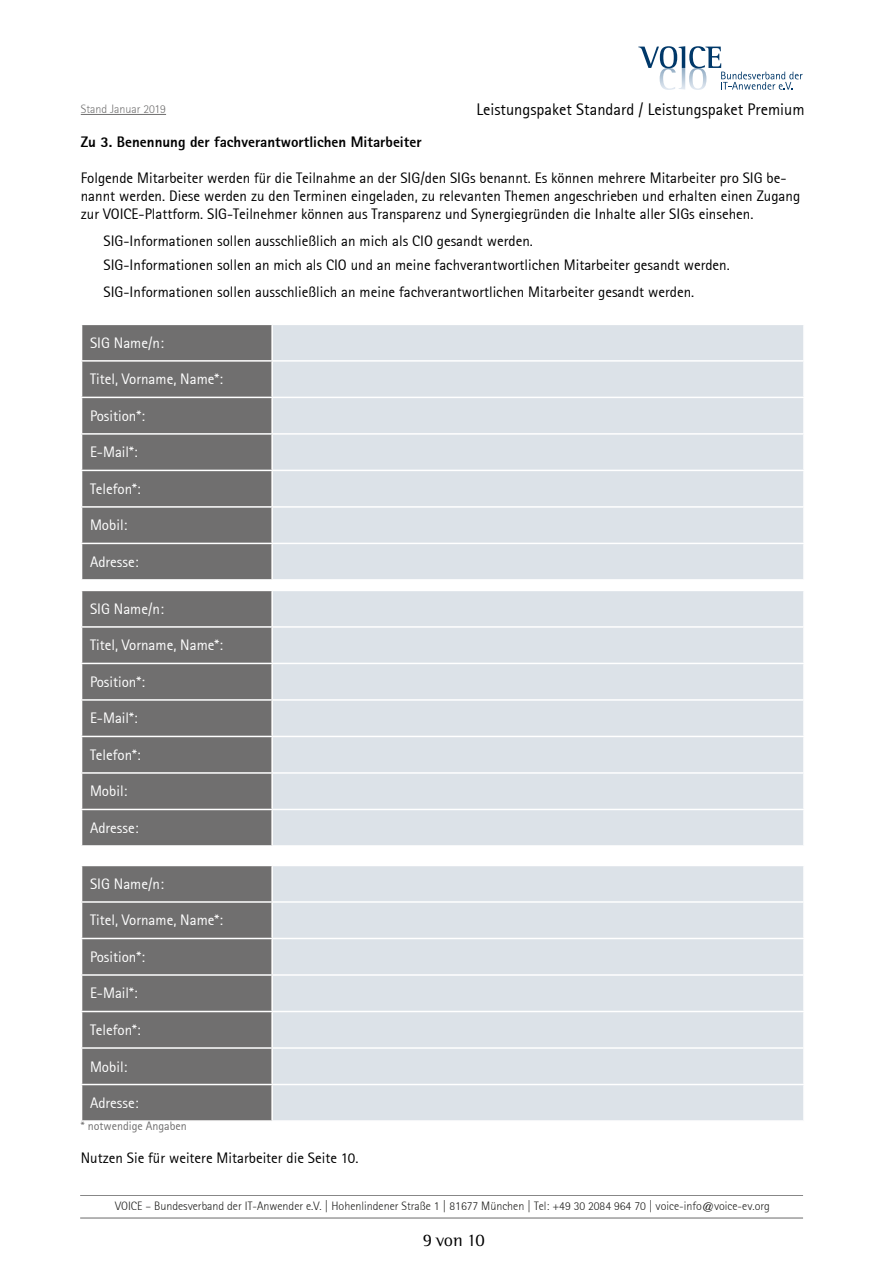
<style>
.page{position:relative;width:893px;height:1263px;background:#fff}
.page>*{position:absolute;margin:0;border:0;box-sizing:border-box;transform-origin:0 0}
.t1{font:18px "Rotis Semi Serif Std";color:#000}
.t2{font:16.5px "Rotis Sans Serif";color:#000}
.t3{font:15px/18px "Rotis Sans Serif";color:#000}
.t4{font:15px "Rotis Sans Serif";color:#fff}
.t5{font:800 15px "Rotis Sans Serif";color:#000}
.t6{font:300 12px "Rotis Sans Serif";color:#1d1d1b}
.t7{font:12px "Rotis Sans Serif";color:#706f6f}
.t8{font:300 12px "Rotis Sans Serif";color:#706f6f}
</style>
<div class="page">
<svg style="left:638px;top:46px;width:165px;height:44px"></svg>
<hr style="left:80px;top:1195px;width:723px;height:1px;background:#000">
<hr style="left:80px;top:1218px;width:723px;height:1px;background:#000">
<hr style="left:81px;top:114px;width:85px;height:1px;background:#706f6f">
<div style="left:82px;top:325px;width:189px;height:254px;background:#706f6f"></div>
<div style="left:273px;top:325px;width:530px;height:254px;background:#dce2e8"></div>
<hr style="left:81px;top:360px;width:191px;height:2px;background:#fff">
<hr style="left:272px;top:360px;width:533px;height:2px;background:#fff">
<hr style="left:81px;top:397px;width:191px;height:1px;background:#fff">
<hr style="left:272px;top:397px;width:533px;height:1px;background:#fff">
<hr style="left:81px;top:433px;width:191px;height:2px;background:#fff">
<hr style="left:272px;top:433px;width:533px;height:2px;background:#fff">
<hr style="left:81px;top:470px;width:191px;height:1px;background:#fff">
<hr style="left:272px;top:470px;width:533px;height:1px;background:#fff">
<hr style="left:81px;top:506px;width:191px;height:2px;background:#fff">
<hr style="left:272px;top:506px;width:533px;height:2px;background:#fff">
<hr style="left:81px;top:543px;width:191px;height:1px;background:#fff">
<hr style="left:272px;top:543px;width:533px;height:1px;background:#fff">
<div style="left:82px;top:591px;width:189px;height:254px;background:#706f6f"></div>
<div style="left:273px;top:591px;width:530px;height:254px;background:#dce2e8"></div>
<hr style="left:81px;top:626px;width:191px;height:2px;background:#fff">
<hr style="left:272px;top:626px;width:533px;height:2px;background:#fff">
<hr style="left:81px;top:663px;width:191px;height:1px;background:#fff">
<hr style="left:272px;top:663px;width:533px;height:1px;background:#fff">
<hr style="left:81px;top:699px;width:191px;height:2px;background:#fff">
<hr style="left:272px;top:699px;width:533px;height:2px;background:#fff">
<hr style="left:81px;top:736px;width:191px;height:1px;background:#fff">
<hr style="left:272px;top:736px;width:533px;height:1px;background:#fff">
<hr style="left:81px;top:772px;width:191px;height:2px;background:#fff">
<hr style="left:272px;top:772px;width:533px;height:2px;background:#fff">
<hr style="left:81px;top:809px;width:191px;height:1px;background:#fff">
<hr style="left:272px;top:809px;width:533px;height:1px;background:#fff">
<div style="left:82px;top:866px;width:189px;height:254px;background:#706f6f"></div>
<div style="left:273px;top:866px;width:530px;height:254px;background:#dce2e8"></div>
<hr style="left:81px;top:901px;width:191px;height:2px;background:#fff">
<hr style="left:272px;top:901px;width:533px;height:2px;background:#fff">
<hr style="left:81px;top:938px;width:191px;height:1px;background:#fff">
<hr style="left:272px;top:938px;width:533px;height:1px;background:#fff">
<hr style="left:81px;top:974px;width:191px;height:2px;background:#fff">
<hr style="left:272px;top:974px;width:533px;height:2px;background:#fff">
<hr style="left:81px;top:1011px;width:191px;height:1px;background:#fff">
<hr style="left:272px;top:1011px;width:533px;height:1px;background:#fff">
<hr style="left:81px;top:1047px;width:191px;height:2px;background:#fff">
<hr style="left:272px;top:1047px;width:533px;height:2px;background:#fff">
<hr style="left:81px;top:1084px;width:191px;height:1px;background:#fff">
<hr style="left:272px;top:1084px;width:533px;height:1px;background:#fff">
<p class="t8" style="left:81px;top:102px;width:87px">Stand Januar 2019</p>
<p class="t2" style="left:476px;top:99px;width:330px">Leistungspaket Standard / Leistungspaket Premium</p>
<p class="t5" style="left:81px;top:132px;width:342px">Zu 3. Benennung der fachverantwortlichen Mitarbeiter</p>
<p class="t3" style="left:81px;top:168px;width:721px">Folgende Mitarbeiter werden für die Teilnahme an der SIG/den SIGs benannt. Es können mehrere Mitarbeiter pro SIG be&shy;nannt werden. Diese werden zu den Terminen eingeladen, zu relevanten Themen angeschrieben und erhalten einen Zugang zur VOICE-Plattform. SIG-Teilnehmer können aus Transparenz und Synergiegründen die Inhalte aller SIGs einsehen.</p>
<p class="t3" style="left:104px;top:228px;width:628px;line-height:24px">SIG-Informationen sollen ausschließlich an mich als CIO gesandt werden.<br>SIG-Informationen sollen an mich als CIO und an meine fachverantwortlichen Mitarbeiter gesandt werden.</p>
<p class="t3" style="left:104px;top:282px;width:592px">SIG-Informationen sollen ausschließlich an meine fachverantwortlichen Mitarbeiter gesandt werden.</p>
<p class="t4" style="left:90px;top:334px;width:75px">SIG Name/n:</p>
<p class="t4" style="left:90px;top:370px;width:135px">Titel, Vorname, Name*:</p>
<p class="t4" style="left:90px;top:407px;width:56px">Position*:</p>
<p class="t4" style="left:90px;top:443px;width:49px">E-Mail*:</p>
<p class="t4" style="left:90px;top:480px;width:52px">Telefon*:</p>
<p class="t4" style="left:90px;top:516px;width:39px">Mobil:</p>
<p class="t4" style="left:90px;top:553px;width:50px">Adresse:</p>
<p class="t4" style="left:90px;top:600px;width:75px">SIG Name/n:</p>
<p class="t4" style="left:90px;top:636px;width:135px">Titel, Vorname, Name*:</p>
<p class="t4" style="left:90px;top:673px;width:56px">Position*:</p>
<p class="t4" style="left:90px;top:709px;width:49px">E-Mail*:</p>
<p class="t4" style="left:90px;top:746px;width:52px">Telefon*:</p>
<p class="t4" style="left:90px;top:782px;width:39px">Mobil:</p>
<p class="t4" style="left:90px;top:819px;width:50px">Adresse:</p>
<p class="t4" style="left:90px;top:875px;width:75px">SIG Name/n:</p>
<p class="t4" style="left:90px;top:911px;width:135px">Titel, Vorname, Name*:</p>
<p class="t4" style="left:90px;top:948px;width:56px">Position*:</p>
<p class="t4" style="left:90px;top:984px;width:49px">E-Mail*:</p>
<p class="t4" style="left:90px;top:1021px;width:52px">Telefon*:</p>
<p class="t4" style="left:90px;top:1057px;width:39px">Mobil:</p>
<p class="t4" style="left:90px;top:1094px;width:50px">Adresse:</p>
<p class="t7" style="left:81px;top:1119px;width:108px">* notwendige Angaben</p>
<p class="t3" style="left:81px;top:1148px;width:279px">Nutzen Sie für weitere Mitarbeiter die Seite 10.</p>
<p class="t6" style="left:115px;top:1199px;width:656px">VOICE – Bundesverband der IT-Anwender e.V. | Hohenlindener Straße 1 | 81677 München | Tel: +49 30 2084 964 70 | voice-info@voice-ev.org</p>
<p class="t1" style="left:423px;top:1230px;width:64px">9 von 10</p>
</div>
